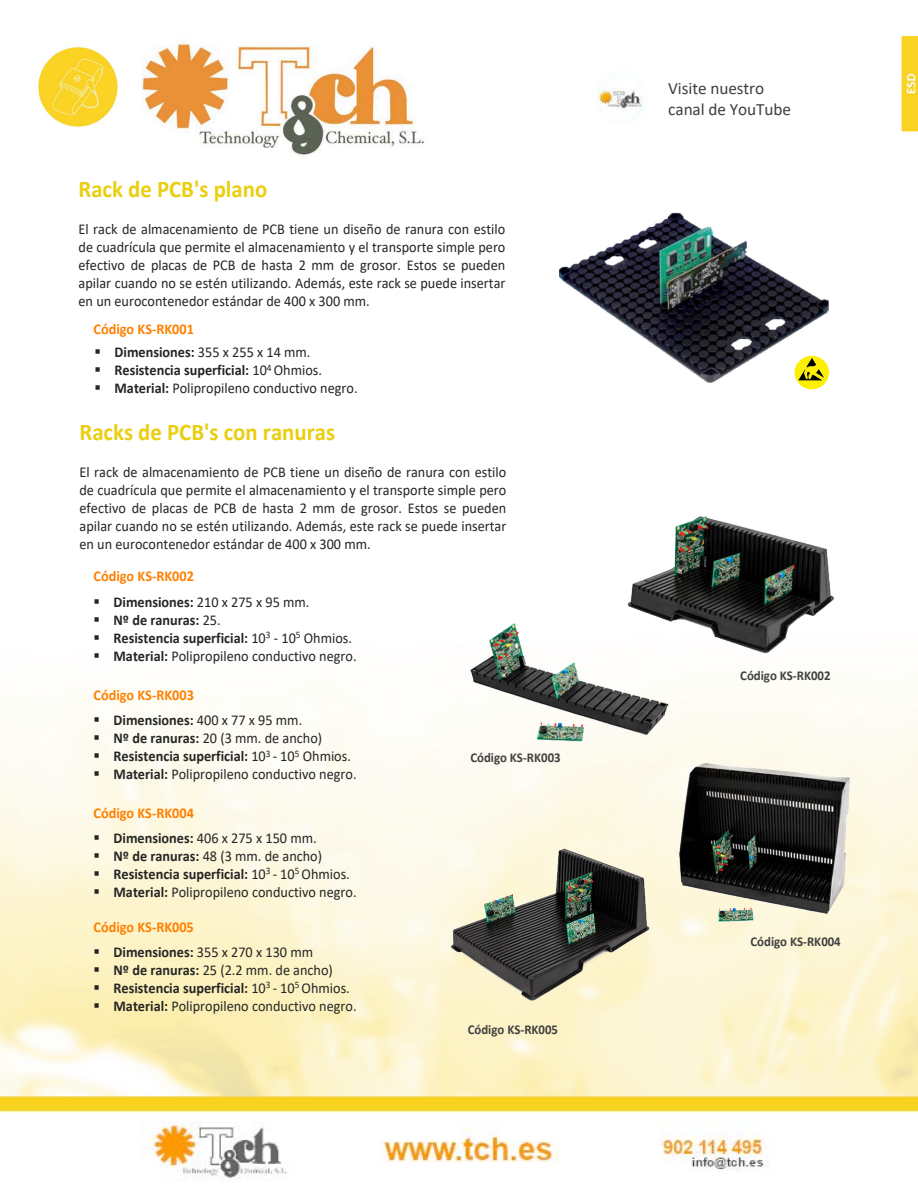
<style>
.page{position:relative;width:918px;height:1188px;background:#fff}
.page>*{position:absolute;margin:0;border:0;box-sizing:border-box;transform-origin:0 0}
.t1{font:700 24px "Calibri";color:#eace0f;scale:.95 1}
.t2{font:17.25px/20.7px "Calibri";letter-spacing:-.005em;color:#404040}
.t3{font:15px/18px "Calibri";color:#252525;text-align:justify;scale:.95 1}
.t4{font:700 15px "Calibri";color:#252525;scale:.95 1}
.t5{font:700 15px "Calibri";color:#ff8000;scale:.95 1}
.t6{font:700 15px "Calibri";color:#252525;scale:.95 1}
.t7{font:700 13.5px "Calibri";color:#404040;scale:.95 1}
.s1{font-style:inherit}
.s2{font-weight:700}
.s3{font-weight:400}
</style>
<div class="page">
<img style="left:141px;top:35px;width:286px;height:122px">
<img style="left:595px;top:72px;width:53px;height:51px">
<img style="left:901px;top:35px;width:17px;height:97px">
<img style="left:37px;top:46px;width:82px;height:81px">
<img style="left:0;top:1061px;width:918px;height:120px">
<img style="left:559px;top:212px;width:271px;height:172px">
<img style="left:466px;top:623px;width:211px;height:128px">
<img style="left:619px;top:516px;width:224px;height:147px">
<img style="left:793px;top:355px;width:36px;height:35px">
<img style="left:441px;top:837px;width:221px;height:176px">
<img style="left:670px;top:751px;width:197px;height:187px">
<h1 class="t1" style="left:79px;top:172px;width:200px"><span class="s1">Rack de</span> PCB's plano</h1>
<p class="t3" style="left:79px;top:220px;width:451px">El rack de almacenamiento de PCB tiene un diseño de ranura con estilo de cuadrícula que permite el almacenamiento y el transporte simple pero efectivo de placas de PCB de hasta 2 mm de grosor. Estos se pueden apilar cuando no se estén utilizando. Además, este rack se puede insertar en un eurocontenedor estándar de 400 x 300 mm.</p>
<p class="t5" style="left:94px;top:319px;width:107px">Código KS-RK001</p>
<p class="t3" style="left:95px;top:343px;width:229px">▪ <span class="s2">Dimensiones:</span> 355 x 255 x 14 mm.</p>
<p class="t4" style="left:95px;top:360px;width:241px">▪ Resistencia superficial: <span class="s3">10</span><sup>4</sup> <span class="s3">Ohmios.</span></p>
<p class="t3" style="left:95px;top:379px;width:278px">▪ <span class="s2">Material:</span> Polipropileno conductivo negro.</p>
<h1 class="t1" style="left:80px;top:416px;width:271px"><span class="s1">Rack</span>s <span class="s1">de</span> PCB's con ranuras</h1>
<p class="t3" style="left:80px;top:462px;width:451px">El rack de almacenamiento de PCB tiene un diseño de ranura con estilo de cuadrícula que permite el almacenamiento y el transporte simple pero efectivo de placas de PCB de hasta 2 mm de grosor. Estos se pueden apilar cuando no se estén utilizando. Además, este rack se puede insertar en un eurocontenedor estándar de 400 x 300 mm.</p>
<p class="t5" style="left:94px;top:567px;width:107px">Código KS-RK002</p>
<p class="t3" style="left:94px;top:592px;width:229px">▪ <span class="s2">Dimensiones:</span> 210 x 275 x 95 mm.</p>
<p class="t6" style="left:94px;top:610px;width:135px">▪ Nº de ranuras: <span class="s3">25.</span></p>
<p class="t4" style="left:94px;top:627px;width:274px">▪ Resistencia superficial: <span class="s3">10</span><sup>3</sup> <span class="s3">- 10</span><sup>5</sup> <span class="s3">Ohmios.</span></p>
<p class="t3" style="left:94px;top:646px;width:278px">▪ <span class="s2">Material:</span> Polipropileno conductivo negro.</p>
<p class="t5" style="left:94px;top:685px;width:107px">Código KS-RK003</p>
<p class="t4" style="left:94px;top:710px;width:221px">▪ Dimensiones: <span class="s3">400 x 77 x 95 mm.</span></p>
<p class="t3" style="left:94px;top:729px;width:242px">▪ <span class="s2">Nº de ranuras:</span> 20 (3 mm. de ancho)</p>
<p class="t4" style="left:94px;top:746px;width:273px">▪ Resistencia superficial: <span class="s3">10</span><sup>3</sup> <span class="s3">- 10</span><sup>5</sup> <span class="s3">Ohmios.</span></p>
<p class="t3" style="left:94px;top:765px;width:278px">▪ <span class="s2">Material:</span> Polipropileno conductivo negro.</p>
<p class="t5" style="left:94px;top:803px;width:107px">Código KS-RK004</p>
<p class="t3" style="left:94px;top:829px;width:236px">▪ <span class="s2">Dimensiones:</span> 406 x 275 x 150 mm.</p>
<p class="t3" style="left:94px;top:847px;width:242px">▪ <span class="s2">Nº de ranuras:</span> 48 (3 mm. de ancho)</p>
<p class="t4" style="left:94px;top:864px;width:271px">▪ Resistencia superficial: <span class="s3">10</span><sup>3</sup> <span class="s3">- 10</span><sup>5</sup> <span class="s3">Ohmios.</span></p>
<p class="t3" style="left:94px;top:883px;width:278px">▪ <span class="s2">Material:</span> Polipropileno conductivo negro.</p>
<p class="t5" style="left:94px;top:917px;width:107px">Código KS-RK005</p>
<p class="t3" style="left:94px;top:943px;width:233px">▪ <span class="s2">Dimensiones:</span> 355 x 270 x 130 mm</p>
<p class="t3" style="left:94px;top:961px;width:254px">▪ <span class="s2">Nº de ranuras:</span> 25 (2.2 mm. de ancho)</p>
<p class="t4" style="left:94px;top:978px;width:271px">▪ Resistencia superficial: <span class="s3">10</span><sup>3</sup> <span class="s3">- 10</span><sup>5</sup> <span class="s3">Ohmios.</span></p>
<p class="t3" style="left:94px;top:997px;width:278px">▪ <span class="s2">Material:</span> Polipropileno conductivo negro.</p>
<p class="t7" style="left:470px;top:748px;width:97px">Código KS-RK003</p>
<p class="t7" style="left:468px;top:1021px;width:97px">Código KS-RK005</p>
<p class="t2" style="left:668px;top:78px;width:124px">Visite nuestro canal de YouTube</p>
<p class="t7" style="left:740px;top:666px;width:97px">Código KS-RK002</p>
<p class="t7" style="left:750px;top:933px;width:97px">Código KS-RK004</p>
</div>
